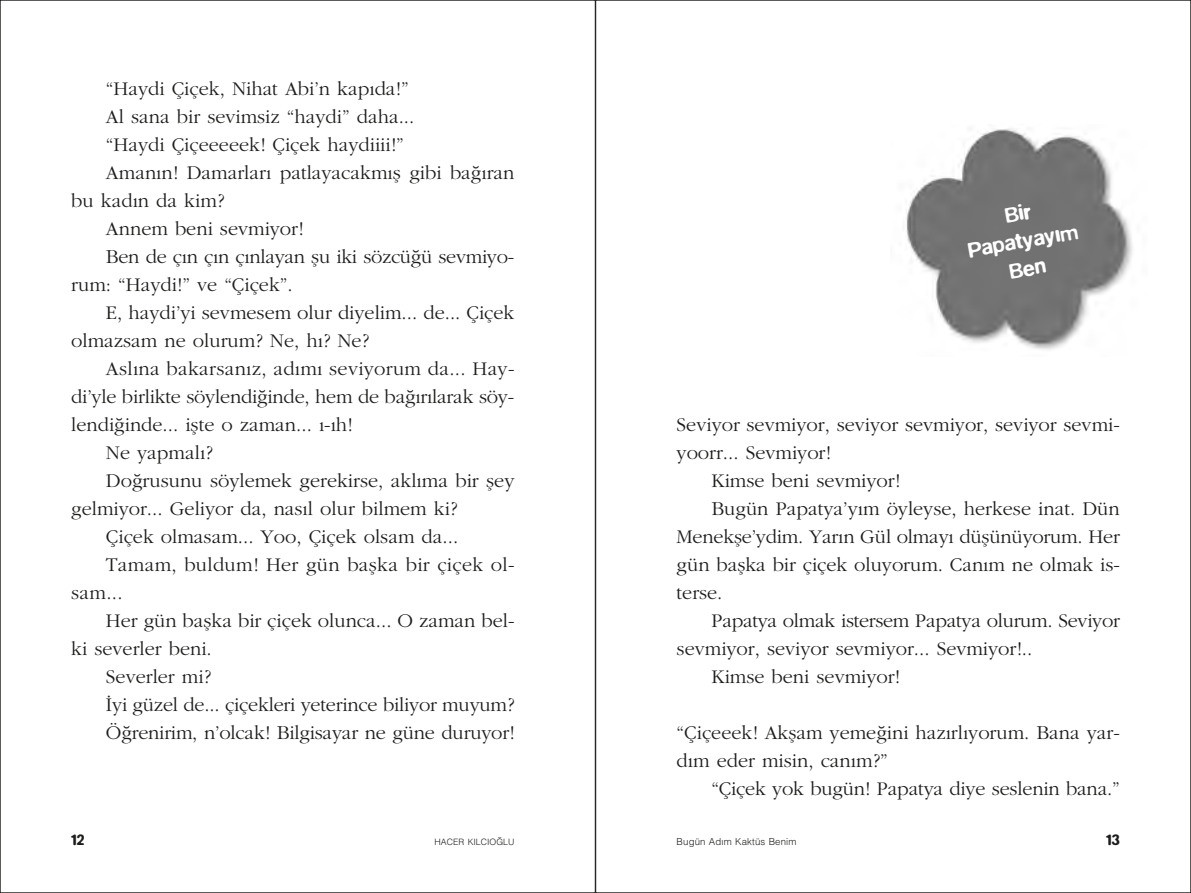
<style>
.page{position:relative;width:1191px;height:893px;background:#fff}
.page>*{position:absolute;margin:0;border:0;box-sizing:border-box;transform-origin:0 0}
.t1{font:500 21.88px/28px "Blur";color:#fff;text-align:center}
.t2{font:20.12px/28px "Garamond T";color:#1d1d1b}
.t3{font:500 15.75px "Blur";color:#1d1d1b}
.t4{font:9.62px "Helvetica T Light";letter-spacing:.015em;color:#1d1d1b}
.t5{font:8.75px "Helvetica T Light";color:#1d1d1b}
</style>
<div class="page">
<img style="left:906px;top:128px;width:227px;height:222px">
<p class="t2" style="left:106px;top:74px;width:304px">“Haydi Çiçek, Nihat Abi’n kap›da!”</p>
<p class="t2" style="left:106px;top:102px;width:310px">Al sana bir sevimsiz “haydi” daha...</p>
<p class="t2" style="left:106px;top:130px;width:299px">“Haydi Çiçeeeeek! Çiçek haydiiii!”</p>
<p class="t2" style="left:106px;top:158px;width:410px">Aman›n! Damarlar› patlayacakm›fl gibi ba¤›ran</p>
<p class="t2" style="left:71px;top:186px;width:155px">bu kad›n da kim?</p>
<p class="t2" style="left:106px;top:214px;width:199px">Annem beni sevmiyor!</p>
<p class="t2" style="left:106px;top:242px;width:410px">Ben de ç›n ç›n ç›nlayan flu iki sözcü¤ü sevmiyo-</p>
<p class="t2" style="left:71px;top:270px;width:223px">rum: “Haydi!” ve “Çiçek”.</p>
<p class="t2" style="left:106px;top:298px;width:410px">E, haydi’yi sevmesem olur diyelim... de... Çiçek</p>
<p class="t2" style="left:71px;top:326px;width:299px">olmazsam ne olurum? Ne, h›? Ne?</p>
<p class="t2" style="left:106px;top:354px;width:410px">Asl›na bakarsan›z, ad›m› seviyorum da... Hay-</p>
<p class="t2" style="left:71px;top:382px;width:444px">di’yle birlikte söylendi¤inde, hem de ba¤›r›larak söy-</p>
<p class="t2" style="left:71px;top:410px;width:283px">lendi¤inde... iflte o zaman... ›-›h!</p>
<p class="t2" style="left:106px;top:438px;width:108px">Ne yapmal›?</p>
<p class="t2" style="left:106px;top:466px;width:410px">Do¤rusunu söylemek gerekirse, akl›ma bir fley</p>
<p class="t2" style="left:71px;top:494px;width:388px">gelmiyor... Geliyor da, nas›l olur bilmem ki?</p>
<p class="t2" style="left:106px;top:522px;width:354px">Çiçek olmasam... Yoo, Çiçek olsam da...</p>
<p class="t2" style="left:106px;top:550px;width:410px">Tamam, buldum! Her gün baflka bir çiçek ol-</p>
<p class="t2" style="left:71px;top:578px;width:53px">sam...</p>
<p class="t2" style="left:106px;top:606px;width:410px">Her gün baflka bir çiçek olunca... O zaman bel-</p>
<p class="t2" style="left:71px;top:634px;width:142px">ki severler beni.</p>
<p class="t2" style="left:106px;top:662px;width:107px">Severler mi?</p>
<p class="t2" style="left:106px;top:690px;width:410px">‹yi güzel de... çiçekleri yeterince biliyor muyum?</p>
<p class="t2" style="left:106px;top:718px;width:410px">Ö¤renirim, n’olcak! Bilgisayar ne güne duruyor!</p>
<p class="t3" style="left:71px;top:830px;width:15px">12</p>
<p class="t5" style="left:434px;top:836px;width:81px">HACER KILCIO⁄LU</p>
<p class="t1" style="left:960px;top:209px;width:113px;rotate:-10deg">Bir<br>Papatyay›m<br>Ben</p>
<p class="t2" style="left:676px;top:410px;width:445px">Seviyor sevmiyor, seviyor sevmiyor, seviyor sevmi-</p>
<p class="t2" style="left:676px;top:438px;width:156px">yoorr... Sevmiyor!</p>
<p class="t2" style="left:711px;top:466px;width:190px">Kimse beni sevmiyor!</p>
<p class="t2" style="left:711px;top:494px;width:410px">Bugün Papatya’y›m öyleyse, herkese inat. Dün</p>
<p class="t2" style="left:676px;top:522px;width:445px">Menekfle’ydim. Yar›n Gül olmay› düflünüyorum. Her</p>
<p class="t2" style="left:676px;top:550px;width:445px">gün baflka bir çiçek oluyorum. Can›m ne olmak is-</p>
<p class="t2" style="left:676px;top:578px;width:47px">terse.</p>
<p class="t2" style="left:711px;top:606px;width:410px">Papatya olmak istersem Papatya olurum. Seviyor</p>
<p class="t2" style="left:676px;top:634px;width:357px">sevmiyor, seviyor sevmiyor... Sevmiyor!..</p>
<p class="t2" style="left:711px;top:662px;width:190px">Kimse beni sevmiyor!</p>
<p class="t2" style="left:676px;top:718px;width:445px">“Çiçeeek! Akflam yeme¤ini haz›rl›yorum. Bana yar&shy;d›m eder misin, can›m?”</p>
<p class="t2" style="left:711px;top:774px;width:410px">“Çiçek yok bugün! Papatya diye seslenin bana.”</p>
<p class="t4" style="left:676px;top:835px;width:121px">Bugün Ad›m Kaktüs Benim</p>
<p class="t3" style="left:1106px;top:830px;width:15px">13</p>
</div>
